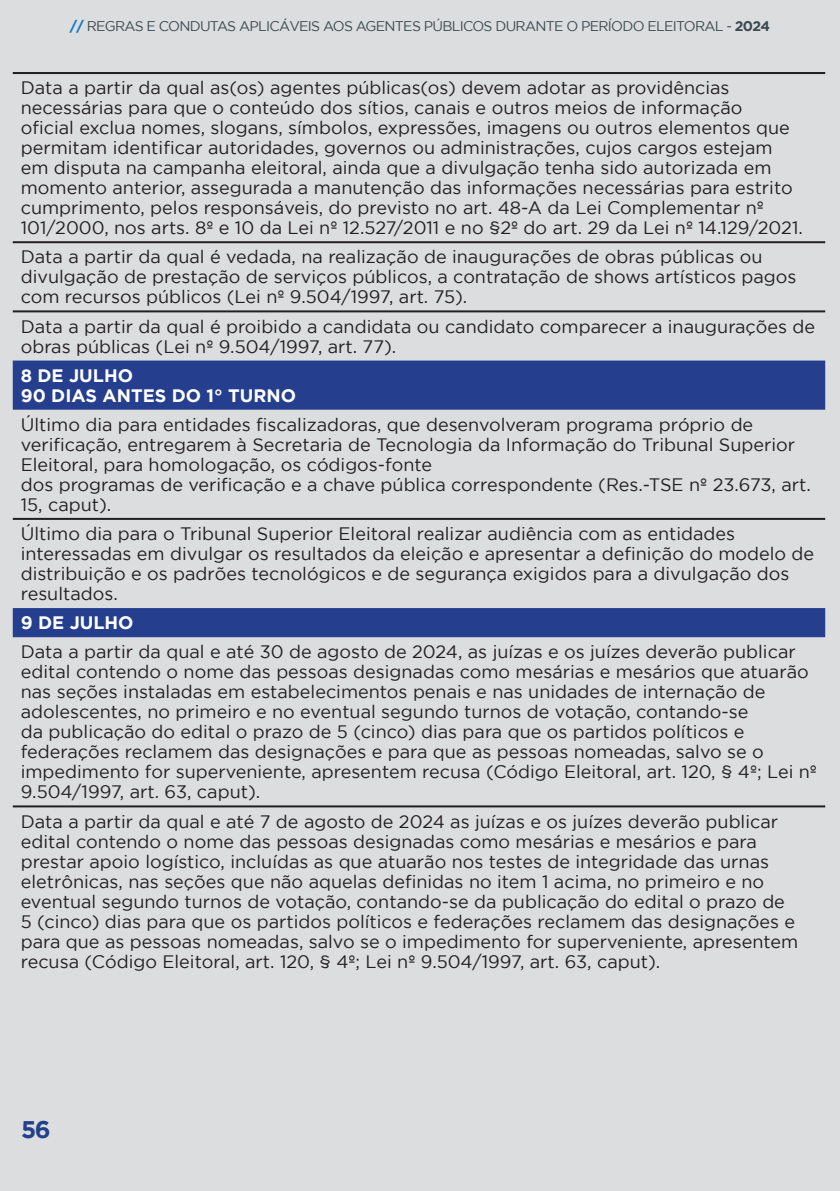
<style>
.page{position:relative;width:840px;height:1191px;background:#fff}
.page>*{position:absolute;margin:0;border:0;box-sizing:border-box;transform-origin:0 0}
.t1{font:700 24px "Gotham";color:#24408a}
.t2{font:18px/20px "Gotham";color:#231f20}
.t3{font:700 18px "Gotham";color:#fff}
.t4{font:14px "Gotham";letter-spacing:-.05em;color:#3a4b52}
.s1{font-weight:700;color:#0c76bd}
.s2{font-weight:700}
</style>
<div class="page">
<div style="left:0;top:0;width:839px;height:1191px;background:#dcdddf"></div>
<svg style="left:13px;top:360px;width:811px;height:277px"></svg>
<hr style="left:13px;top:72px;width:811px;height:2px;background:#231f20">
<hr style="left:13px;top:241px;width:811px;height:2px;background:#231f20">
<hr style="left:13px;top:310px;width:811px;height:2px;background:#231f20">
<hr style="left:13px;top:518px;width:811px;height:2px;background:#231f20">
<hr style="left:13px;top:805px;width:811px;height:2px;background:#231f20">
<p class="t4" style="left:70px;top:18px;width:701px"><span class="s1">//</span> REGRAS E CONDUTAS APLICÁVEIS AOS AGENTES PÚBLICOS DURANTE O PERÍODO ELEITORAL - <span class="s2">2024</span></p>
<p class="t2" style="left:21px;top:77px;width:783px">Data a partir da qual as(os) agentes públicas(os) devem adotar as providências necessárias para que o conteúdo dos sítios, canais e outros meios de informação<br>oficial exclua nomes, slogans, símbolos, expressões, imagens ou outros elementos que permitam identificar autoridades, governos ou administrações, cujos cargos estejam em disputa na campanha eleitoral, ainda que a divulgação tenha sido autorizada em momento anterior, assegurada a manutenção das informações necessárias para estrito cumprimento, pelos responsáveis, do previsto no art. 48-A da Lei Complementar nº 101/2000, nos arts. 8º e 10 da Lei nº 12.527/2011 e no §2º do art. 29 da Lei nº 14.129/2021.</p>
<p class="t2" style="left:21px;top:247px;width:776px">Data a partir da qual é vedada, na realização de inaugurações de obras públicas ou divulgação de prestação de serviços públicos, a contratação de shows artísticos pagos com recursos públicos (Lei nº 9.504/1997, art. 75).</p>
<p class="t2" style="left:21px;top:316px;width:795px">Data a partir da qual é proibido a candidata ou candidato comparecer a inaugurações de obras públicas (Lei nº 9.504/1997, art. 77).</p>
<p class="t3" style="left:21px;top:365px;width:114px">8 DE JULHO</p>
<p class="t3" style="left:21px;top:385px;width:277px">90 DIAS ANTES DO 1° TURNO</p>
<p class="t2" style="left:21px;top:414px;width:791px">Último dia para entidades fiscalizadoras, que desenvolveram programa próprio de verificação, entregarem à Secretaria de Tecnologia da Informação do Tribunal Superior Eleitoral, para homologação, os códigos-fonte<br>dos programas de verificação e a chave pública correspondente (Res.-TSE nº 23.673, art.<br>15, caput).</p>
<p class="t2" style="left:21px;top:523px;width:794px">Último dia para o Tribunal Superior Eleitoral realizar audiência com as entidades interessadas em divulgar os resultados da eleição e apresentar a definição do modelo de distribuição e os padrões tecnológicos e de segurança exigidos para a divulgação dos resultados.</p>
<p class="t3" style="left:21px;top:612px;width:114px">9 DE JULHO</p>
<p class="t2" style="left:21px;top:641px;width:797px">Data a partir da qual e até 30 de agosto de 2024, as juízas e os juízes deverão publicar edital contendo o nome das pessoas designadas como mesárias e mesários que atuarão nas seções instaladas em estabelecimentos penais e nas unidades de internação de adolescentes, no primeiro e no eventual segundo turnos de votação, contando-se<br>da publicação do edital o prazo de 5 (cinco) dias para que os partidos políticos e federações reclamem das designações e para que as pessoas nomeadas, salvo se o impedimento for superveniente, apresentem recusa (Código Eleitoral, art. 120, § 4º; Lei nº 9.504/1997, art. 63, caput).</p>
<p class="t2" style="left:21px;top:811px;width:778px">Data a partir da qual e até 7 de agosto de 2024 as juízas e os juízes deverão publicar edital contendo o nome das pessoas designadas como mesárias e mesários e para prestar apoio logístico, incluídas as que atuarão nos testes de integridade das urnas eletrônicas, nas seções que não aquelas definidas no item 1 acima, no primeiro e no eventual segundo turnos de votação, contando-se da publicação do edital o prazo de 5 (cinco) dias para que os partidos políticos e federações reclamem das designações e para que as pessoas nomeadas, salvo se o impedimento for superveniente, apresentem recusa (Código Eleitoral, art. 120, § 4º; Lei nº 9.504/1997, art. 63, caput).</p>
<h1 class="t1" style="left:21px;top:1115px;width:31px">56</h1>
</div>
